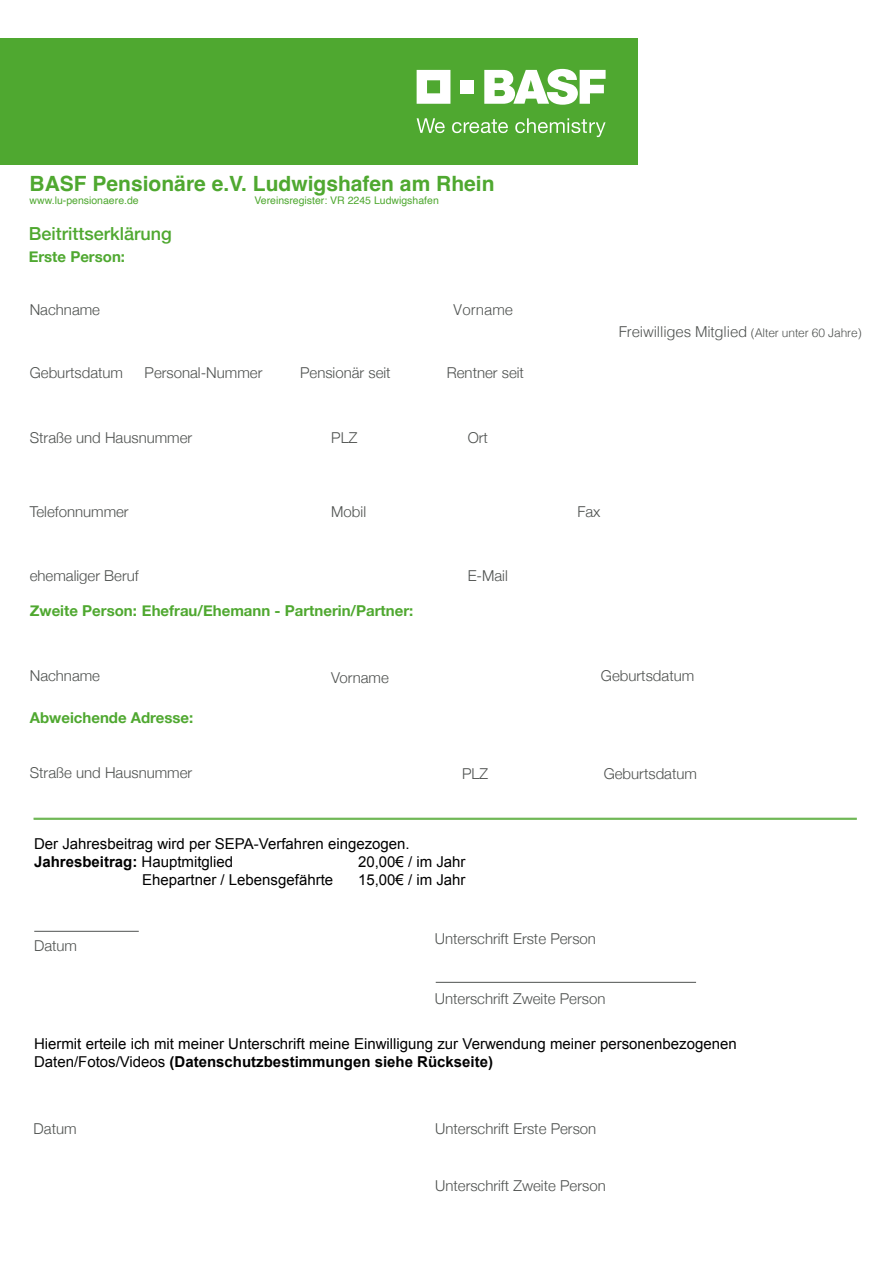
<style>
.page{position:relative;width:893px;height:1263px;background:#fff}
.page>*{position:absolute;margin:0;border:0;box-sizing:border-box;transform-origin:0 0}
.t1{font:700 21px "Helvetica";color:#4fa830}
.t2{font:500 18px "Helvetica Neue";color:#4fa830}
.t3{font:300 15px "Helvetica Neue";color:#4f5250}
.t4{font:15px/18px "Arial";color:#000}
.t5{font:700 15px "Helvetica Neue";color:#4fa830}
.t6{font:300 15px "Helvetica";letter-spacing:-.01em;color:#4f5250}
.t7{font:10.5px "Helvetica";color:#4fa830}
.s1{font-size:12px}
.s2{font-weight:700}
</style>
<div class="page">
<div style="left:0;top:38px;width:638px;height:127px;background:#4fa830"></div>
<svg style="left:417px;top:70px;width:33px;height:34px"></svg>
<div style="left:461px;top:80px;width:13px;height:13px;background:#fff"></div>
<svg style="left:484px;top:69px;width:122px;height:36px"></svg>
<svg style="left:417px;top:118px;width:28px;height:15px"></svg>
<svg style="left:452px;top:119px;width:56px;height:14px"></svg>
<svg style="left:515px;top:118px;width:91px;height:19px"></svg>
<hr style="left:34px;top:818px;width:823px;height:1px;background:#4fa830">
<hr style="left:34px;top:819px;width:823px;height:1px;background:#4fa830">
<hr style="left:34px;top:931px;width:105px;height:1px;background:#4f5250">
<hr style="left:436px;top:982px;width:260px;height:1px;background:#4f5250">
<h1 class="t1" style="left:30px;top:171px;width:466px">BASF Pensionäre e.V. Ludwigshafen am Rhein</h1>
<p class="t7" style="left:30px;top:192px;width:111px">www.lu-pensionaere.de</p>
<p class="t7" style="left:254px;top:192px;width:186px">Vereinsregister: VR 2245 Ludwigshafen</p>
<p class="t2" style="left:29px;top:220px;width:145px">Beitrittserklärung</p>
<p class="t5" style="left:29px;top:245px;width:98px">Erste Person:</p>
<p class="t3" style="left:30px;top:297px;width:72px">Nachname</p>
<p class="t6" style="left:453px;top:297px;width:62px">Vorname</p>
<p class="t3" style="left:30px;top:361px;width:95px">Geburtsdatum</p>
<p class="t3" style="left:145px;top:361px;width:119px">Personal-Nummer</p>
<p class="t3" style="left:300px;top:361px;width:92px">Pensionär seit</p>
<p class="t3" style="left:447px;top:361px;width:79px">Rentner seit</p>
<p class="t3" style="left:30px;top:426px;width:164px">Straße und Hausnummer</p>
<p class="t3" style="left:331px;top:426px;width:28px">PLZ</p>
<p class="t3" style="left:468px;top:426px;width:22px">Ort</p>
<p class="t6" style="left:619px;top:318px;width:244px">Freiwilliges Mitglied <span class="s1">(Alter unter 60 Jahre)</span></p>
<p class="t3" style="left:30px;top:499px;width:100px">Telefonnummer</p>
<p class="t3" style="left:331px;top:499px;width:36px">Mobil</p>
<p class="t3" style="left:577px;top:499px;width:25px">Fax</p>
<p class="t3" style="left:30px;top:563px;width:110px">ehemaliger Beruf</p>
<p class="t3" style="left:468px;top:563px;width:42px">E-Mail</p>
<p class="t5" style="left:30px;top:599px;width:385px">Zweite Person: Ehefrau/Ehemann - Partnerin/Partner:</p>
<p class="t3" style="left:30px;top:664px;width:72px">Nachname</p>
<p class="t3" style="left:331px;top:666px;width:59px">Vorname</p>
<p class="t3" style="left:601px;top:664px;width:95px">Geburtsdatum</p>
<p class="t5" style="left:30px;top:705px;width:165px">Abweichende Adresse:</p>
<p class="t3" style="left:30px;top:761px;width:164px">Straße und Hausnummer</p>
<p class="t3" style="left:462px;top:761px;width:28px">PLZ</p>
<p class="t3" style="left:604px;top:761px;width:95px">Geburtsdatum</p>
<p class="t4" style="left:34px;top:834px;width:377px">Der Jahresbeitrag wird per SEPA-Verfahren eingezogen.<br><span class="s2">Jahresbeitrag:</span> Hauptmitglied</p>
<p class="t4" style="left:358px;top:852px;width:109px">20,00€ / im Jahr</p>
<p class="t3" style="left:34px;top:934px;width:45px">Datum</p>
<p class="t4" style="left:142px;top:870px;width:192px">Ehepartner / Lebensgefährte</p>
<p class="t4" style="left:358px;top:870px;width:109px">15,00€ / im Jahr</p>
<p class="t3" style="left:435px;top:926px;width:163px">Unterschrift Erste Person</p>
<p class="t3" style="left:435px;top:987px;width:172px">Unterschrift Zweite Person</p>
<p class="t4" style="left:34px;top:1034px;width:704px">Hiermit erteile ich mit meiner Unterschrift meine Einwilligung zur Verwendung meiner personenbezogenen<br>Daten/Fotos/Videos <span class="s2">(Datenschutzbestimmungen siehe Rückseite)</span></p>
<p class="t3" style="left:34px;top:1117px;width:45px">Datum</p>
<p class="t3" style="left:435px;top:1117px;width:163px">Unterschrift Erste Person</p>
<p class="t3" style="left:435px;top:1174px;width:172px">Unterschrift Zweite Person</p>
</div>
